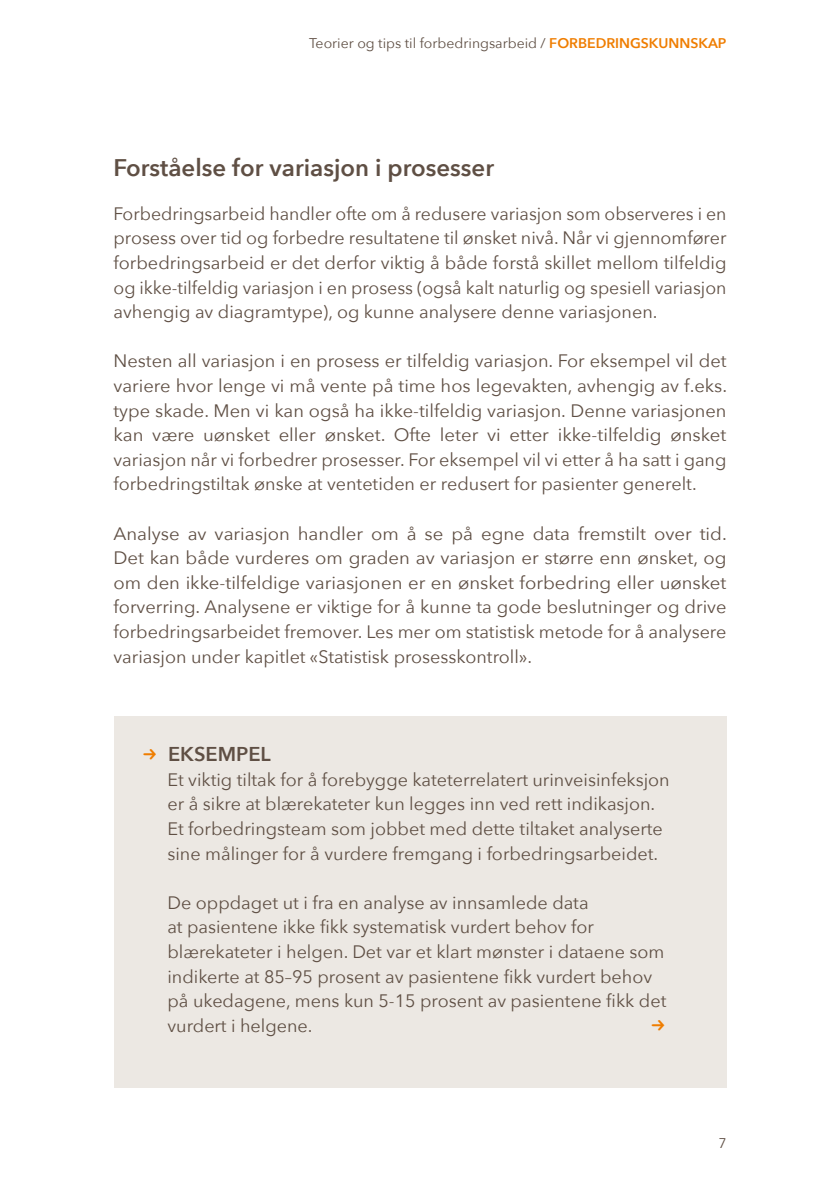
<style>
.page{position:relative;width:840px;height:1191px;background:#fff}
.page>*{position:absolute;margin:0;border:0;box-sizing:border-box;transform-origin:0 0}
.t1{font:600 24px "Avenir Next";color:#5f4f44}
.t2{font:600 20px "Avenir Next";color:#5f4f44}
.t3{font:18px/24.6px "Avenir Next";color:#5f4f44;text-align:justify}
.t4{font:14px "Avenir Next";color:#5f4f44}
.s1{font-weight:600;color:#ef7d00}
</style>
<div class="page">
<div style="left:113px;top:716px;width:613px;height:371px;background:#ece8e3"></div>
<p class="t4" style="left:309px;top:31px;width:419px">Teorier og tips til forbedringsarbeid / <span class="s1">FORBEDRINGSKUNNSKAP</span></p>
<h1 class="t1" style="left:113px;top:147px;width:382px">Forståelse for variasjon i prosesser</h1>
<p class="t3" style="left:113px;top:200px;width:614px">Forbedringsarbeid handler ofte om å redusere variasjon som observeres i en prosess over tid og forbedre resultatene til ønsket nivå. Når vi gjennomfører forbedringsarbeid er det derfor viktig å både forstå skillet mellom tilfeldig og ikke-tilfeldig variasjon i en prosess (også kalt naturlig og spesiell variasjon avhengig av diagramtype), og kunne analysere denne variasjonen.</p>
<p class="t3" style="left:113px;top:348px;width:614px">Nesten all variasjon i en prosess er tilfeldig variasjon. For eksempel vil det variere hvor lenge vi må vente på time hos legevakten, avhengig av f.eks. type skade. Men vi kan også ha ikke-tilfeldig variasjon. Denne variasjonen kan være uønsket eller ønsket. Ofte leter vi etter ikke-tilfeldig ønsket variasjon når vi forbedrer prosesser. For eksempel vil vi etter å ha satt i gang forbedringstiltak ønske at ventetiden er redusert for pasienter generelt.</p>
<p class="t3" style="left:113px;top:520px;width:614px">Analyse av variasjon handler om å se på egne data fremstilt over tid.<br>Det kan både vurderes om graden av variasjon er større enn ønsket, og om den ikke-tilfeldige variasjonen er en ønsket forbedring eller uønsket forverring. Analysene er viktige for å kunne ta gode beslutninger og drive forbedringsarbeidet fremover. Les mer om statistisk metode for å analysere variasjon under kapitlet «Statistisk prosesskontroll».</p>
<p class="t2" style="left:168px;top:737px;width:104px">EKSEMPEL</p>
<p class="t3" style="left:167px;top:766px;width:503px;text-align:left">Et viktig tiltak for å forebygge kateterrelatert urinveisinfeksjon er å sikre at blærekateter kun legges inn ved rett indikasjon.<br>Et forbedringsteam som jobbet med dette tiltaket analyserte sine målinger for å vurdere fremgang i forbedringsarbeidet.</p>
<p class="t3" style="left:167px;top:889px;width:500px;text-align:left">De oppdaget ut i fra en analyse av innsamlede data<br>at pasientene ikke fikk systematisk vurdert behov for blærekateter i helgen. Det var et klart mønster i dataene som indikerte at 85–95 prosent av pasientene fikk vurdert behov på ukedagene, mens kun 5-15 prosent av pasientene fikk det vurdert i helgene.</p>
<p class="t4" style="left:718px;top:1131px;width:10px">7</p>
</div>
